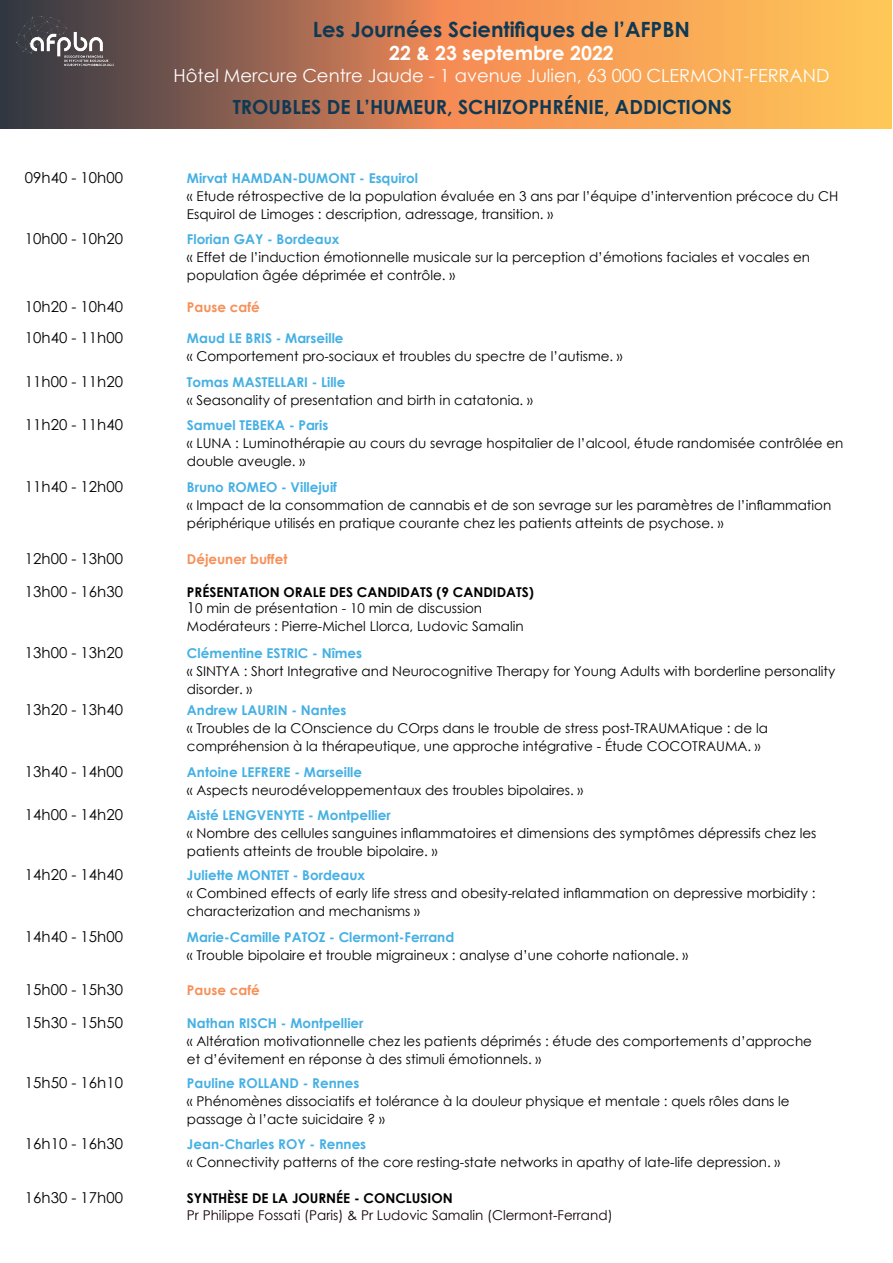
<style>
.page{position:relative;width:893px;height:1263px;background:#fff}
.page>*{position:absolute;margin:0;border:0;box-sizing:border-box;transform-origin:0 0}
.t1{font:700 21px "Century Gothic";color:#0f3953}
.t2{font:700 19.5px "Century Gothic";color:#0f3953}
.t3{font:700 19.5px "Century Gothic";color:#fff}
.t4{font:18px "Century Gothic";color:#fff}
.t5{font:15px "Century Gothic";color:#000001}
.t6{font:13.5px/18px "Century Gothic";color:#000001}
.t7{font:700 13.5px "Century Gothic";color:#45b0e4}
.t8{font:700 13.5px "Century Gothic";color:#000001}
.t9{font:13.5px "Century Gothic";color:#130003}
.t10{font:700 13.5px "Century Gothic";color:#f69059}
.s1{font-size:15px}
</style>
<div class="page">
<svg style="left:0;top:0;width:892px;height:128px;background:#c68652"></svg>
<img style="left:17px;top:17px;width:96px;height:48px">
<p class="t1" style="left:313px;top:13px;width:379px">Les Journées Scientifiques de l’AFPBN</p>
<p class="t3" style="left:389px;top:38px;width:226px">22 &amp; 23 septembre 2022</p>
<p class="t4" style="left:174px;top:63px;width:658px">Hôtel Mercure Centre Jaude - 1 avenue Julien, 63 000 CLERMONT-FERRAND</p>
<p class="t2" style="left:233px;top:92px;width:501px">TROUBLES DE L’HUMEUR, SCHIZOPHRÉNIE, ADDICTIONS</p>
<p class="t5" style="left:25px;top:167px;width:100px">09h40 - 10h00</p>
<p class="t7" style="left:187px;top:168px;width:233px">Mirvat HAMDAN-DUMONT - Esquirol</p>
<p class="t6" style="left:187px;top:187px;width:653px">« Etude rétrospective de la population évaluée en 3 ans par l’équipe d’intervention précoce du CH</p>
<p class="t6" style="left:187px;top:205px;width:368px">Esquirol de Limoges : description, adressage, transition. »</p>
<p class="t5" style="left:25px;top:228px;width:100px">10h00 - 10h20</p>
<p class="t7" style="left:187px;top:229px;width:154px">Florian GAY - Bordeaux</p>
<p class="t6" style="left:187px;top:248px;width:624px">« Effet de l’induction émotionnelle musicale sur la perception d’émotions faciales et vocales en</p>
<p class="t6" style="left:187px;top:266px;width:270px">population âgée déprimée et contrôle. »</p>
<p class="t5" style="left:25px;top:296px;width:100px">10h20 - 10h40</p>
<p class="t10" style="left:187px;top:297px;width:74px">Pause café</p>
<p class="t5" style="left:25px;top:327px;width:100px">10h40 - 11h00</p>
<p class="t7" style="left:187px;top:328px;width:158px">Maud LE BRIS - Marseille</p>
<p class="t6" style="left:187px;top:347px;width:437px">« Comportement pro-sociaux et troubles du spectre de l’autisme. »</p>
<p class="t5" style="left:25px;top:371px;width:100px">11h00 - 11h20</p>
<p class="t7" style="left:187px;top:372px;width:160px">Tomas MASTELLARI - Lille</p>
<p class="t6" style="left:187px;top:391px;width:347px">« Seasonality of presentation and birth in catatonia. »</p>
<p class="t5" style="left:25px;top:414px;width:100px">11h20 - 11h40</p>
<p class="t7" style="left:187px;top:415px;width:143px">Samuel TEBEKA - Paris</p>
<p class="t6" style="left:187px;top:434px;width:658px">« LUNA : Luminothérapie au cours du sevrage hospitalier de l’alcool, étude randomisée contrôlée en double aveugle. »</p>
<p class="t5" style="left:25px;top:476px;width:100px">11h40 - 12h00</p>
<p class="t7" style="left:187px;top:477px;width:152px">Bruno ROMEO - Villejuif</p>
<p class="t6" style="left:187px;top:496px;width:646px">« Impact de la consommation de cannabis et de son sevrage sur les paramètres de l’inflammation périphérique utilisés en pratique courante chez les patients atteints de psychose. »</p>
<p class="t5" style="left:25px;top:548px;width:100px">12h00 - 13h00</p>
<p class="t10" style="left:187px;top:549px;width:102px">Déjeuner buffet</p>
<p class="t5" style="left:25px;top:581px;width:100px">13h00 - 16h30</p>
<p class="t8" style="left:187px;top:582px;width:348px">PRÉSENTATION ORALE DES CANDIDATS (9 CANDIDATS)</p>
<p class="t6" style="left:187px;top:599px;width:297px"><span class="s1">1</span>0 min de présentation - 10 min de discussion</p>
<p class="t6" style="left:187px;top:617px;width:338px">Modérateurs : Pierre-Michel Llorca, Ludovic Samalin</p>
<p class="t5" style="left:25px;top:642px;width:100px">13h00 - 13h20</p>
<p class="t7" style="left:187px;top:643px;width:177px">Clémentine ESTRIC - Nîmes</p>
<p class="t6" style="left:187px;top:662px;width:650px">« SINTYA : Short Integrative and Neurocognitive Therapy for Young Adults with borderline personality disorder. »</p>
<p class="t5" style="left:25px;top:699px;width:100px">13h20 - 13h40</p>
<p class="t7" style="left:187px;top:700px;width:161px">Andrew LAURIN - Nantes</p>
<p class="t6" style="left:187px;top:719px;width:582px">« Troubles de la COnscience du COrps dans le trouble de stress post-TRAUMAtique : de la compréhension à la thérapeutique, une approche intégrative - Étude COCOTRAUMA. »</p>
<p class="t5" style="left:25px;top:761px;width:100px">13h40 - 14h00</p>
<p class="t7" style="left:187px;top:762px;width:177px">Antoine LEFRERE - Marseille</p>
<p class="t6" style="left:187px;top:781px;width:398px">« Aspects neurodéveloppementaux des troubles bipolaires. »</p>
<p class="t5" style="left:25px;top:804px;width:100px">14h00 - 14h20</p>
<p class="t7" style="left:187px;top:805px;width:205px">Aisté LENGVENYTE - Montpellier</p>
<p class="t6" style="left:187px;top:824px;width:631px">« Nombre des cellules sanguines inflammatoires et dimensions des symptômes dépressifs chez les patients atteints de trouble bipolaire. »</p>
<p class="t5" style="left:25px;top:864px;width:100px">14h20 - 14h40</p>
<p class="t7" style="left:187px;top:865px;width:180px">Juliette MONTET - Bordeaux</p>
<p class="t6" style="left:187px;top:884px;width:630px">« Combined effects of early life stress and obesity-related inflammation on depressive morbidity : characterization and mechanisms »</p>
<p class="t5" style="left:25px;top:926px;width:100px">14h40 - 15h00</p>
<p class="t7" style="left:187px;top:927px;width:269px">Marie-Camille PATOZ - Clermont-Ferrand</p>
<p class="t6" style="left:187px;top:946px;width:503px">« Trouble bipolaire et trouble migraineux : analyse d’une cohorte nationale. »</p>
<p class="t5" style="left:25px;top:978px;width:100px">15h00 - 15h30</p>
<p class="t10" style="left:187px;top:979px;width:74px">Pause café</p>
<p class="t5" style="left:25px;top:1011px;width:100px">15h30 - 15h50</p>
<p class="t7" style="left:187px;top:1012px;width:178px">Nathan RISCH - Montpellier</p>
<p class="t6" style="left:187px;top:1031px;width:627px">« Altération motivationnelle chez les patients déprimés : étude des comportements d’approche et d’évitement en réponse à des stimuli émotionnels. »</p>
<p class="t5" style="left:25px;top:1071px;width:100px">15h50 - 16h10</p>
<p class="t7" style="left:187px;top:1072px;width:174px">Pauline ROLLAND - Rennes</p>
<p class="t6" style="left:187px;top:1091px;width:604px">« Phénomènes dissociatifs et tolérance à la douleur physique et mentale : quels rôles dans le passage à l’acte suicidaire ? »</p>
<p class="t5" style="left:25px;top:1133px;width:100px">16h10 - 16h30</p>
<p class="t7" style="left:187px;top:1134px;width:181px">Jean-Charles ROY - Rennes</p>
<p class="t6" style="left:187px;top:1153px;width:595px">« Connectivity patterns of the core resting-state networks in apathy of late-life depression. »</p>
<p class="t5" style="left:25px;top:1187px;width:100px">16h30 - 17h00</p>
<p class="t8" style="left:187px;top:1188px;width:267px">SYNTHÈSE DE LA JOURNÉE - CONCLUSION</p>
<p class="t9" style="left:187px;top:1205px;width:427px">Pr Philippe Fossati (Paris) &amp; Pr Ludovic Samalin (Clermont-Ferrand)</p>
</div>
